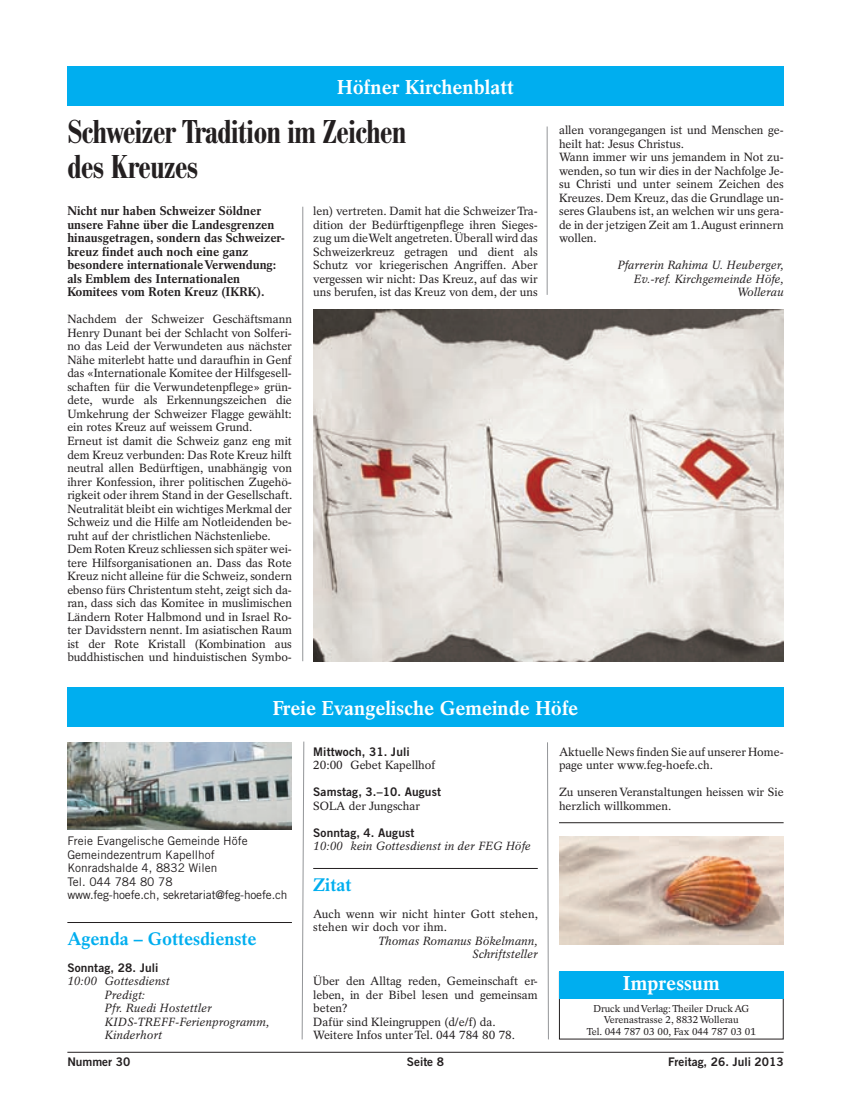
<style>
.page{position:relative;width:851px;height:1117px;background:#fff}
.page>*{position:absolute;margin:0;border:0;box-sizing:border-box;transform-origin:0 0}
.t1{font:500 condensed 32.5px/35px "Bodoni BE";letter-spacing:-.015em;color:#231f20}
.t2{font:700 20px "Rotation";color:#fff}
.t3{font:700 18.12px "Rotation";color:#00aeef}
.t4{font:700 12.5px/13.5px "Rotation";color:#231f20}
.t5{font:11.88px/13.5px "Rotation";color:#231f20}
.t6{font:italic 11.88px/13.5px "Rotation";color:#231f20;text-align:right}
.t7{font:11.88px/13.5px "Trade Gothic";color:#231f20}
.t8{font:11.88px "Trade Gothic Bold Two";letter-spacing:.01em;color:#231f20}
.t9{font:10px/11.2px "Rotation";color:#231f20;text-align:center}
</style>
<div class="page">
<div style="left:559px;top:971px;width:224px;height:27px;background:#00aeef"></div>
<svg style="left:302px;top:741px;width:2px;height:298px"></svg>
<svg style="left:547px;top:742px;width:1px;height:289px"></svg>
<img style="left:67px;top:742px;width:225px;height:87px">
<hr style="left:67px;top:921px;width:225px;height:1px;background:#231f20">
<div style="left:67px;top:687px;width:716px;height:39px;background:#00aeef"></div>
<hr style="left:313px;top:867px;width:224px;height:1px;background:#231f20">
<hr style="left:67px;top:1051px;width:716px;height:1px;background:#231f20">
<div style="left:67px;top:66px;width:716px;height:40px;background:#00aeef"></div>
<hr style="left:547px;top:126px;width:1px;height:169px;background:#939598">
<hr style="left:302px;top:207px;width:1px;height:454px;background:#939598">
<img style="left:559px;top:836px;width:224px;height:108px">
<hr style="left:559px;top:822px;width:224px;height:1px;background:#231f20">
<img style="left:313px;top:309px;width:470px;height:352px">
<h2 class="t2" style="left:337px;top:79px;width:178px">Höfner Kirchenblatt</h2>
<h1 class="t1" style="left:67px;top:118px;width:340px">Schweizer Tradition im Zeichen des Kreuzes</h1>
<p class="t4" style="left:67px;top:205px;width:219px">Nicht nur haben Schweizer Söldner unsere Fahne über die Landesgrenzen hinausgetragen, sondern das Schweizer&shy;kreuz findet auch noch eine ganz besondere internationaleVerwendung: als Emblem des Internationalen Komitees vom Roten Kreuz (IKRK).</p>
<p class="t5" style="left:67px;top:313px;width:226px">Nachdem der Schweizer Geschäftsmann Henry Dunant bei der Schlacht von Solferi&shy;no das Leid der Verwundeten aus nächster Nähe miterlebt hatte und daraufhin in Genf das «Internationale Komitee der Hilfsgesell&shy;schaften für die Verwundetenpflege» grün&shy;dete, wurde als Erkennungszeichen die Umkehrung der Schweizer Flagge gewählt: ein rotes Kreuz auf weissem Grund.<br>Erneut ist damit die Schweiz ganz eng mit dem Kreuz verbunden: Das Rote Kreuz hilft neutral allen Bedürftigen, unabhängig von ihrer Konfession, ihrer politischen Zugehö&shy;rigkeit oder ihrem Stand in der Gesellschaft.<br>Neutralität bleibt ein wichtiges Merkmal der Schweiz und die Hilfe am Notleidenden be&shy;ruht auf der christlichen Nächstenliebe.<br>Dem Roten Kreuz schliessen sich später wei&shy;tere Hilfsorganisationen an. Dass das Rote Kreuz nicht alleine für die Schweiz, sondern ebenso fürs Christentum steht, zeigt sich da&shy;ran, dass sich das Komitee in muslimischen Ländern Roter Halbmond und in Israel Ro&shy;ter Davidsstern nennt. Im asiatischen Raum ist der Rote Kristall (Kombination aus buddhistischen und hinduistischen Symbo-</p>
<p class="t5" style="left:313px;top:205px;width:226px;text-align:justify">len) vertreten. Damit hat die SchweizerTra&shy;dition der Bedürftigenpflege ihren Sieges&shy;zug um dieWelt angetreten.Überall wird das Schweizerkreuz getragen und dient als Schutz vor kriegerischen Angriffen. Aber vergessen wir nicht: Das Kreuz, auf das wir uns berufen, ist das Kreuz von dem, der uns</p>
<p class="t5" style="left:559px;top:124px;width:226px">allen vorangegangen ist und Menschen ge&shy;heilt hat: Jesus Christus.<br>Wann immer wir uns jemandem in Not zu&shy;wenden, so tun wir dies in der Nachfolge Je&shy;su Christi und unter seinem Zeichen des Kreuzes. Dem Kreuz, das die Grundlage un&shy;seres Glaubens ist, an welchen wir uns gera&shy;de in der jetzigen Zeit am 1.August erinnern wollen.</p>
<p class="t6" style="left:617px;top:259px;width:168px">Pfarrerin Rahima U. Heuberger,<br>Ev.-ref. Kirchgemeinde Höfe,<br>Wollerau</p>
<h2 class="t2" style="left:272px;top:700px;width:307px">Freie Evangelische Gemeinde Höfe</h2>
<p class="t8" style="left:313px;top:747px;width:98px">Mittwoch, 31. Juli</p>
<p class="t5" style="left:313px;top:759px;width:124px">20:00 Gebet Kapellhof</p>
<p class="t8" style="left:313px;top:787px;width:129px">Samstag, 3.–10. August</p>
<p class="t5" style="left:313px;top:799px;width:108px">SOLA der Jungschar</p>
<p class="t8" style="left:313px;top:828px;width:103px">Sonntag, 4. August</p>
<p class="t6" style="left:313px;top:840px;width:219px">10:00 kein Gottesdienst in der FEG Höfe</p>
<h3 class="t3" style="left:313px;top:877px;width:40px">Zitat</h3>
<p class="t5" style="left:313px;top:907px;width:226px">Auch wenn wir nicht hinter Gott stehen, stehen wir doch vor ihm.</p>
<p class="t6" style="left:378px;top:934px;width:161px">Thomas Romanus Bökelmann,<br>Schriftsteller</p>
<p class="t5" style="left:313px;top:975px;width:226px">Über den Alltag reden, Gemeinschaft er&shy;leben, in der Bibel lesen und gemeinsam beten?<br>Dafür sind Kleingruppen (d/e/f) da.<br>Weitere Infos unterTel. 044 784 80 78.</p>
<p class="t5" style="left:559px;top:745px;width:226px">Aktuelle News finden Sie auf unserer Home&shy;page unter www.feg-hoefe.ch.</p>
<p class="t5" style="left:559px;top:786px;width:226px">Zu unseren Veranstaltungen heissen wir Sie herzlich willkommen.</p>
<p class="t7" style="left:67px;top:835px;width:222px">Freie Evangelische Gemeinde Höfe<br>Gemeindezentrum Kapellhof<br>Konradshalde 4, 8832 Wilen<br>Tel. 044 784 80 78<br>www.feg-hoefe.ch, sekretariat@feg-hoefe.ch</p>
<h3 class="t3" style="left:67px;top:931px;width:191px">Agenda – Gottesdienste</h3>
<p class="t8" style="left:67px;top:963px;width:93px">Sonntag, 28. Juli</p>
<p class="t6" style="left:105px;top:975px;width:166px;text-align:left;text-indent:-37px">10:00 Gottesdienst<br>Predigt:<br>Pfr. Ruedi Hostettler<br>KIDS-TREFF-Ferienprogramm,<br>Kinderhort</p>
<h2 class="t2" style="left:623px;top:975px;width:98px">Impressum</h2>
<p class="t9" style="left:586px;top:1003px;width:171px">Druck undVerlag:Theiler DruckAG<br>Verenastrasse 2, 8832Wollerau<br>Tel. 044 787 03 00, Fax 044 787 03 01</p>
<p class="t8" style="left:67px;top:1057px;width:64px">Nummer 30</p>
<p class="t8" style="left:407px;top:1057px;width:39px">Seite 8</p>
<p class="t8" style="left:668px;top:1057px;width:117px">Freitag, 26. Juli 2013</p>
</div>
